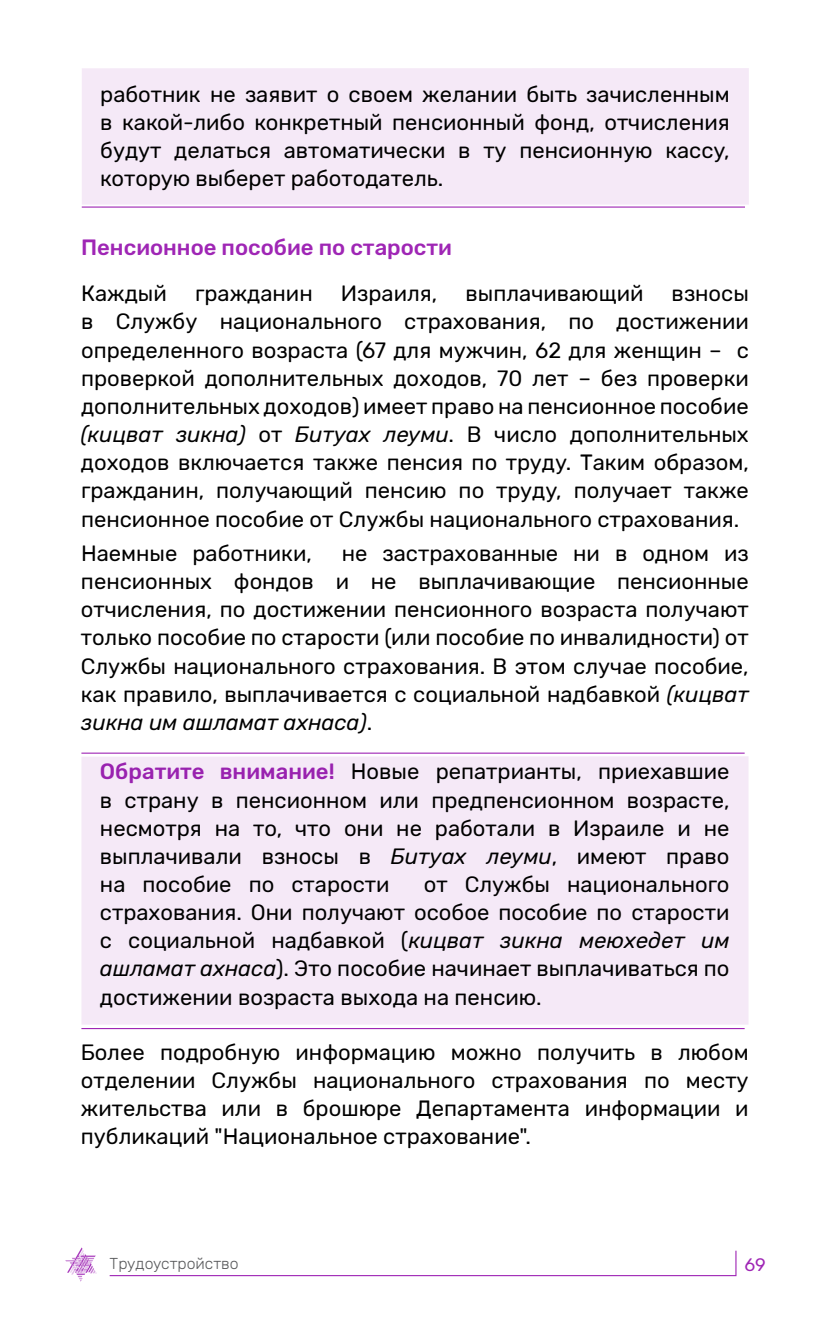
<style>
.page{position:relative;width:830px;height:1340px;background:#fff}
.page>*{position:absolute;margin:0;border:0;box-sizing:border-box;transform-origin:0 0}
.t1{font:22.05px/28.1px "Rubik";color:#000;text-align:justify}
.t2{font:500 22.05px "Rubik";color:#9f26b5}
.t3{font:18px "Rubik";color:#9f26b5}
.t4{font:300 15.75px "Rubik";color:#58595b}
.s1{font-style:italic}
.s2{font-weight:500;color:#9f26b5}
</style>
<div class="page">
<svg style="left:109px;top:1250px;width:627px;height:26px"></svg>
<svg style="left:65px;top:1247px;width:32px;height:34px"></svg>
<div style="left:82px;top:68px;width:666px;height:137px;background:#f5e9f7"></div>
<hr style="left:82px;top:206px;width:662px;height:2px;background:#9f26b5">
<div style="left:81px;top:756px;width:667px;height:268px;background:#f5e9f7"></div>
<hr style="left:81px;top:752px;width:663px;height:1px;background:#9f26b5">
<hr style="left:81px;top:1028px;width:663px;height:1px;background:#9f26b5">
<p class="t1" style="left:100px;top:80px;width:630px">работник не заявит о своем желании быть зачисленным в какой-либо конкретный пенсионный фонд, отчисления будут делаться автоматически в ту пенсионную кассу, которую выберет работодатель.</p>
<p class="t2" style="left:81px;top:235px;width:372px">Пенсионное пособие по старости</p>
<p class="t1" style="left:81px;top:280px;width:87px">Каждый</p>
<p class="t1" style="left:195px;top:280px;width:119px">гражданин</p>
<p class="t1" style="left:341px;top:280px;width:98px">Израиля,</p>
<p class="t1" style="left:465px;top:280px;width:179px">выплачивающий</p>
<p class="t1" style="left:81px;top:280px;width:669px;text-indent:590px">взносы в Службу национального страхования, по достижении определенного возраста (67 для мужчин, 62 для женщин – с проверкой дополнительных доходов, 70 лет – без проверки дополнительных доходов) имеет право на пенсионное пособие <span class="s1">(кицват зикна)</span> от <span class="s1">Битуах леуми</span>. В число дополнительных доходов включается также пенсия по труду. Таким образом, гражданин, получающий пенсию по труду, получает также пенсионное пособие от Службы национального страхования.</p>
<p class="t1" style="left:81px;top:540px;width:232px">Наемные работники,</p>
<p class="t1" style="left:81px;top:540px;width:669px;text-indent:261px">не застрахованные ни в одном из пенсионных фондов и не выплачивающие пенсионные отчисления, по достижении пенсионного возраста получают только пособие по старости (или пособие по инвалидности) от Службы национального страхования. В этом случае пособие, как правило, выплачивается с социальной надбавкой <span class="s1">(кицват зикна им ашламат ахнаса)</span>.</p>
<p class="t1" style="left:100px;top:758px;width:630px"><span class="s2">Обратите внимание!</span> Новые репатрианты, приехавшие в страну в пенсионном или предпенсионном возрасте, несмотря на то, что они не работали в Израиле и не выплачивали взносы в <span class="s1">Битуах леуми</span>, имеют право на пособие по старости</p>
<p class="t1" style="left:100px;top:870px;width:630px;text-indent:323px">от Службы национального страхования. Они получают особое пособие по старости с социальной надбавкой (<span class="s1">кицват зикна меюхедет им ашламат ахнаса</span>). Это пособие начинает выплачиваться по достижении возраста выхода на пенсию.</p>
<p class="t1" style="left:81px;top:1038px;width:669px">Более подробную информацию можно получить в любом отделении Службы национального страхования по месту жительства или в брошюре Департамента информации и публикаций "Национальное страхование".</p>
<p class="t4" style="left:110px;top:1254px;width:130px">Трудоустройство</p>
<p class="t3" style="left:744px;top:1254px;width:23px">69</p>
</div>
